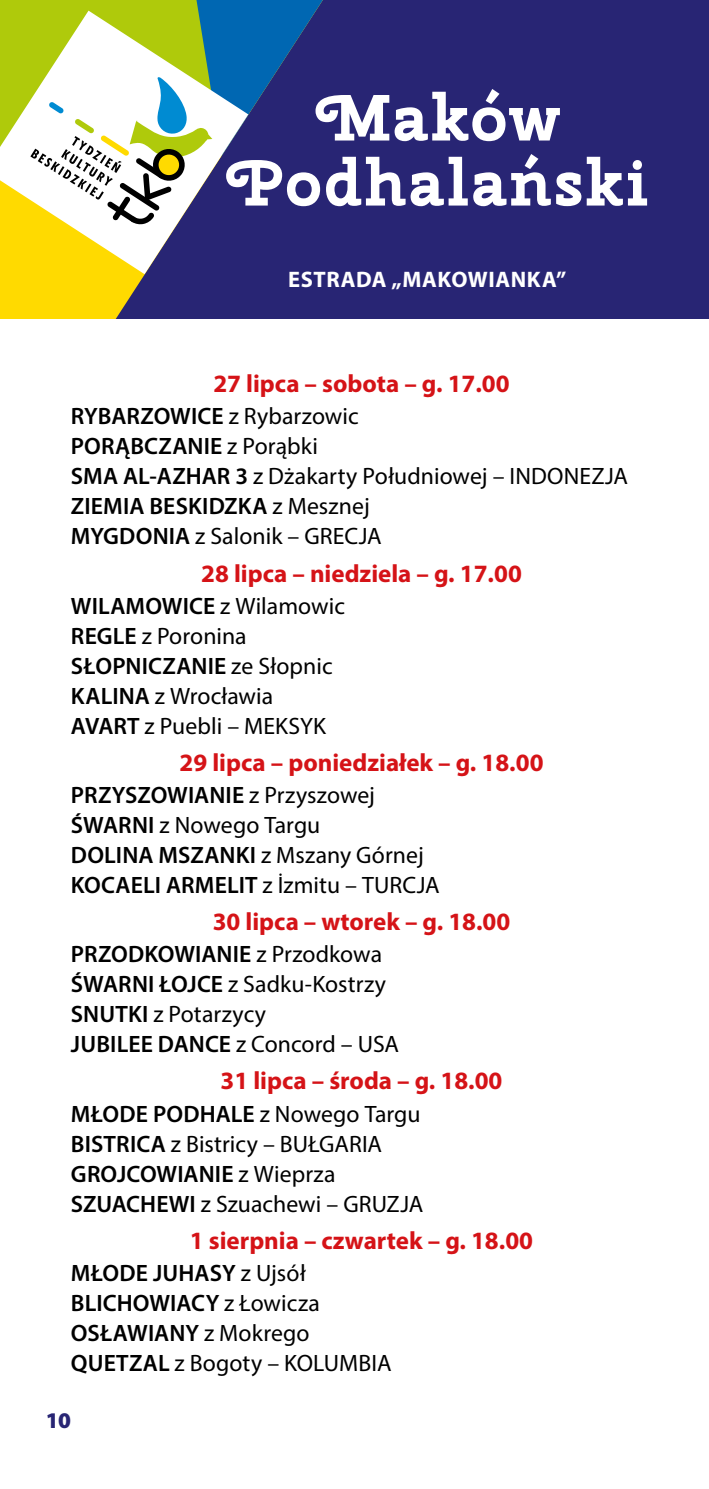
<style>
.page{position:relative;width:709px;height:1489px;background:#fff}
.page>*{position:absolute;margin:0;border:0;box-sizing:border-box;transform-origin:0 0}
.t1{font:700 65px/65px "Cherry Swash";letter-spacing:.03em;color:#fff;text-align:center}
.t2{font:700 25px "Myriad Pro";color:#d51317}
.t3{font:23.75px/30px "Myriad Pro";letter-spacing:.005em;color:#000}
.t4{font:600 23.75px/30px "Myriad Pro";letter-spacing:.005em;color:#000}
.t5{font:700 22.5px "Myriad Pro";letter-spacing:.025em;color:#fff}
.t6{font:900 22.5px "Myriad Pro";color:#282574}
.s1{font-weight:600}
.s2{font-weight:400}
</style>
<div class="page">
<div style="left:0;top:0;width:709px;height:319px;background:#282574"></div>
<svg style="left:0;top:274px;width:145px;height:45px;background:#e9c70b"></svg>
<svg style="left:222px;top:0;width:101px;height:115px;fill:#0067b2"></svg>
<svg style="left:0;top:11px;width:248px;height:263px"></svg>
<svg style="left:0;top:0;width:222px;height:225px;background:#c8d59a"></svg>
<h1 class="t1" style="left:229px;top:84px;width:421px">Maków<br>Podhalański</h1>
<p class="t5" style="left:288px;top:264px;width:280px">ESTRADA „MAKOWIANKA”</p>
<p class="t2" style="left:213px;top:367px;width:298px">27 lipca – sobota – g. 17.00</p>
<p class="t3" style="left:71px;top:401px;width:558px"><span class="s1">RYBARZOWICE</span> z Rybarzowic<br><span class="s1">PORĄBCZANIE</span> z Porąbki<br><span class="s1">SMA AL-AZHAR 3</span> z Dżakarty Południowej – INDONEZJA<br><span class="s1">ZIEMIA BESKIDZKA</span> z Mesznej<br><span class="s1">MYGDONIA</span> z Salonik – GRECJA</p>
<p class="t2" style="left:201px;top:556px;width:322px">28 lipca – niedziela – g. 17.00</p>
<p class="t3" style="left:71px;top:590px;width:276px"><span class="s1">WILAMOWICE</span> z Wilamowic<br><span class="s1">REGLE</span> z Poronina<br><span class="s1">SŁOPNICZANIE</span> ze Słopnic<br><span class="s1">KALINA</span> z Wrocławia<br><span class="s1">AVART</span> z Puebli – MEKSYK</p>
<p class="t2" style="left:179px;top:746px;width:365px">29 lipca – poniedziałek – g. 18.00</p>
<p class="t3" style="left:71px;top:779px;width:370px"><span class="s1">PRZYSZOWIANIE</span> z Przyszowej<br><span class="s1">ŚWARNI</span> z Nowego Targu<br><span class="s1">DOLINA MSZANKI</span> z Mszany Górnej<br><span class="s1">KOCAELI ARMELIT</span> z İzmitu – TURCJA</p>
<p class="t2" style="left:213px;top:905px;width:299px">30 lipca – wtorek – g. 18.00</p>
<p class="t3" style="left:71px;top:938px;width:330px"><span class="s1">PRZODKOWIANIE</span> z Przodkowa<br><span class="s1">ŚWARNI ŁOJCE</span> z Sadku-Kostrzy<br><span class="s1">SNUTKI</span> z Potarzycy<br><span class="s1">JUBILEE DANCE</span> z Concord – USA</p>
<p class="t2" style="left:220px;top:1064px;width:283px">31 lipca – środa – g. 18.00</p>
<p class="t3" style="left:71px;top:1098px;width:354px"><span class="s1">MŁODE PODHALE</span> z Nowego Targu<br><span class="s1">BISTRICA</span> z Bistricy – BUŁGARIA<br><span class="s1">GROJCOWIANIE</span> z Wieprza<br><span class="s1">SZUACHEWI</span> z Szuachewi – GRUZJA</p>
<p class="t2" style="left:190px;top:1223px;width:344px">1 sierpnia – czwartek – g. 18.00</p>
<p class="t4" style="left:71px;top:1257px;width:322px">MŁODE JUHASY <span class="s2">z Ujsół<br></span>BLICHOWIACY <span class="s2">z Łowicza<br></span>OSŁAWIANY <span class="s2">z Mokrego<br></span>QUETZAL <span class="s2">z Bogoty – KOLUMBIA</span></p>
<p class="t6" style="left:46px;top:1405px;width:27px">10</p>
</div>
